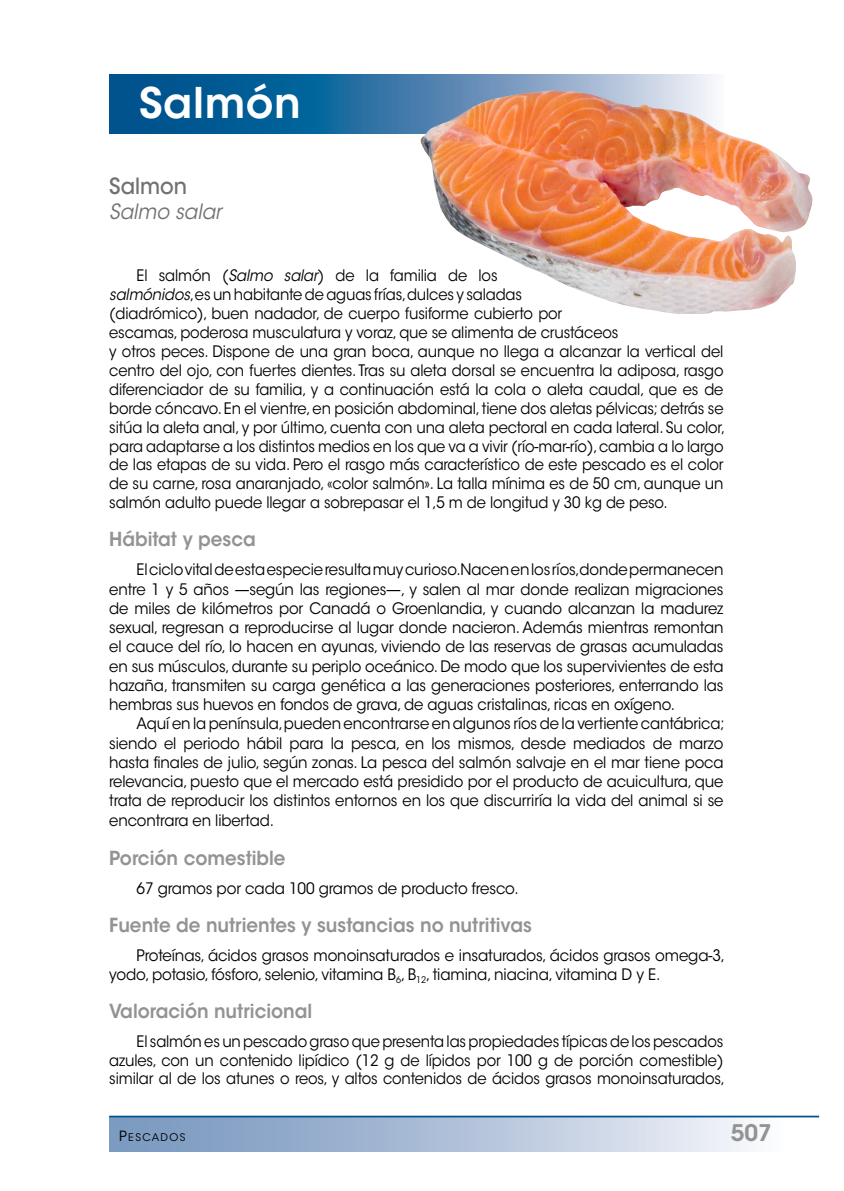
<style>
.page{position:relative;width:844px;height:1191px;background:#fff}
.page>*{position:absolute;margin:0;border:0;box-sizing:border-box;transform-origin:0 0}
.t1{font:600 42px "ITC Avant Garde Std";letter-spacing:.015em;color:#fff}
.t2{font:600 22.75px "ITC Avant Garde Std";color:#929395}
.t3{font:500 22.22px "ITC Avant Garde Std";color:#707172;scale:.94 1}
.t4{font:italic 21px "ITC Avant Garde Std";color:#707172;scale:.94 1}
.t5{font:600 19.25px "ITC Avant Garde Std";color:#929395;scale:.95 1}
.t6{font:15.75px/18.9px "ITC Avant Garde Std";letter-spacing:-.01em;color:#000;scale:.93 1}
.t7{font:15.75px/19.2px "ITC Avant Garde Std";letter-spacing:-.01em;color:#000;text-align:justify;scale:.94 1}
.t8{font:15.75px/18.9px "ITC Avant Garde Std";letter-spacing:-.01em;color:#000;scale:.95 1}
.t9{font:10.5px "ITC Avant Garde Std";letter-spacing:.135em;color:#000}
.s1{font-style:italic}
.s2{font-size:14px}
</style>
<div class="page">
<svg style="left:109px;top:74px;width:604px;height:60px;background:#2b72a4"></svg>
<div style="left:109px;top:1116px;width:675px;height:35px;background:linear-gradient(to right,#7091bb,#f5f6fa)"></div>
<hr style="left:109px;top:1115px;width:710px;height:2px;background:#00538d">
<img style="left:420px;top:91px;width:392px;height:223px">
<h1 class="t1" style="left:139px;top:76px;width:163px">Salmón</h1>
<h3 class="t3" style="left:109px;top:172px;width:84px">Salmon</h3>
<h3 class="t4" style="left:109px;top:199px;width:121px">Salmo salar</h3>
<p class="t6" style="left:109px;top:266px;width:663px;text-indent:27px">El salmón (<span class="s1">Salmo salar</span>) de la familia de los<br><span class="s1">salmónidos</span>,es un habitante de aguas frías,dulces y saladas<br>(diadrómico), buen nadador, de cuerpo fusiforme cubierto por<br>escamas, poderosa musculatura y voraz, que se alimenta de crustáceos<br>y otros peces. Dispone de una gran boca, aunque no llega a alcanzar la vertical del centro del ojo, con fuertes dientes. Tras su aleta dorsal se encuentra la adiposa, rasgo diferenciador de su familia, y a continuación está la cola o aleta caudal, que es de borde cóncavo. En el vientre, en posición abdominal, tiene dos aletas pélvicas; detrás se sitúa la aleta anal, y por último, cuenta con una aleta pectoral en cada lateral. Su color, para adaptarse a los distintos medios en los que va a vivir (río-mar-río), cambia a lo largo de las etapas de su vida. Pero el rasgo más característico de este pescado es el color de su carne, rosa anaranjado, «color salmón». La talla mínima es de 50 cm, aunque un salmón adulto puede llegar a sobrepasar el 1,5 m de longitud y 30 kg de peso.</p>
<p class="t5" style="left:109px;top:527px;width:156px">Hábitat y pesca</p>
<p class="t7" style="left:109px;top:560px;width:655px;text-indent:27px">El ciclo vital de esta especie resulta muy curioso.Nacen en los ríos,donde permanecen entre 1 y 5 años —según las regiones—, y salen al mar donde realizan migraciones de miles de kilómetros por Canadá o Groenlandia, y cuando alcanzan la madurez sexual, regresan a reproducirse al lugar donde nacieron. Además mientras remontan el cauce del río, lo hacen en ayunas, viviendo de las reservas de grasas acumuladas en sus músculos, durante su periplo oceánico. De modo que los supervivientes de esta hazaña, transmiten su carga genética a las generaciones posteriores, enterrando las hembras sus huevos en fondos de grava, de aguas cristalinas, ricas en oxígeno.</p>
<p class="t7" style="left:109px;top:714px;width:656px;text-indent:27px">Aquí en la península,pueden encontrarse en algunos ríos de la vertiente cantábrica; siendo el periodo hábil para la pesca, en los mismos, desde mediados de marzo hasta finales de julio, según zonas. La pesca del salmón salvaje en el mar tiene poca relevancia, puesto que el mercado está presidido por el producto de acuicultura, que trata de reproducir los distintos entornos en los que discurriría la vida del animal si se encontrara en libertad.</p>
<p class="t5" style="left:109px;top:846px;width:187px">Porción comestible</p>
<p class="t8" style="left:136px;top:879px;width:404px">67 gramos por cada 100 gramos de producto fresco.</p>
<p class="t5" style="left:109px;top:913px;width:446px">Fuente de nutrientes y sustancias no nutritivas</p>
<p class="t8" style="left:109px;top:946px;width:649px;text-indent:27px">Proteínas, ácidos grasos monoinsaturados e insaturados, ácidos grasos omega-3, yodo, potasio, fósforo, selenio, vitamina B<sub>6</sub>, B<sub>12</sub>, tiamina, niacina, vitamina D y E.</p>
<p class="t5" style="left:109px;top:998px;width:215px">Valoración nutricional</p>
<p class="t6" style="left:109px;top:1031px;width:663px;text-align:justify;text-indent:27px">El salmón es un pescado graso que presenta las propiedades típicas de los pescados azules, con un contenido lipídico (12 g de lípidos por 100 g de porción comestible) similar al de los atunes o reos, y altos contenidos de ácidos grasos monoinsaturados,</p>
<p class="t9" style="left:119px;top:1131px;width:68px"><span class="s2">P</span>ESCADOS</p>
<h2 class="t2" style="left:730px;top:1118px;width:43px">507</h2>
</div>
